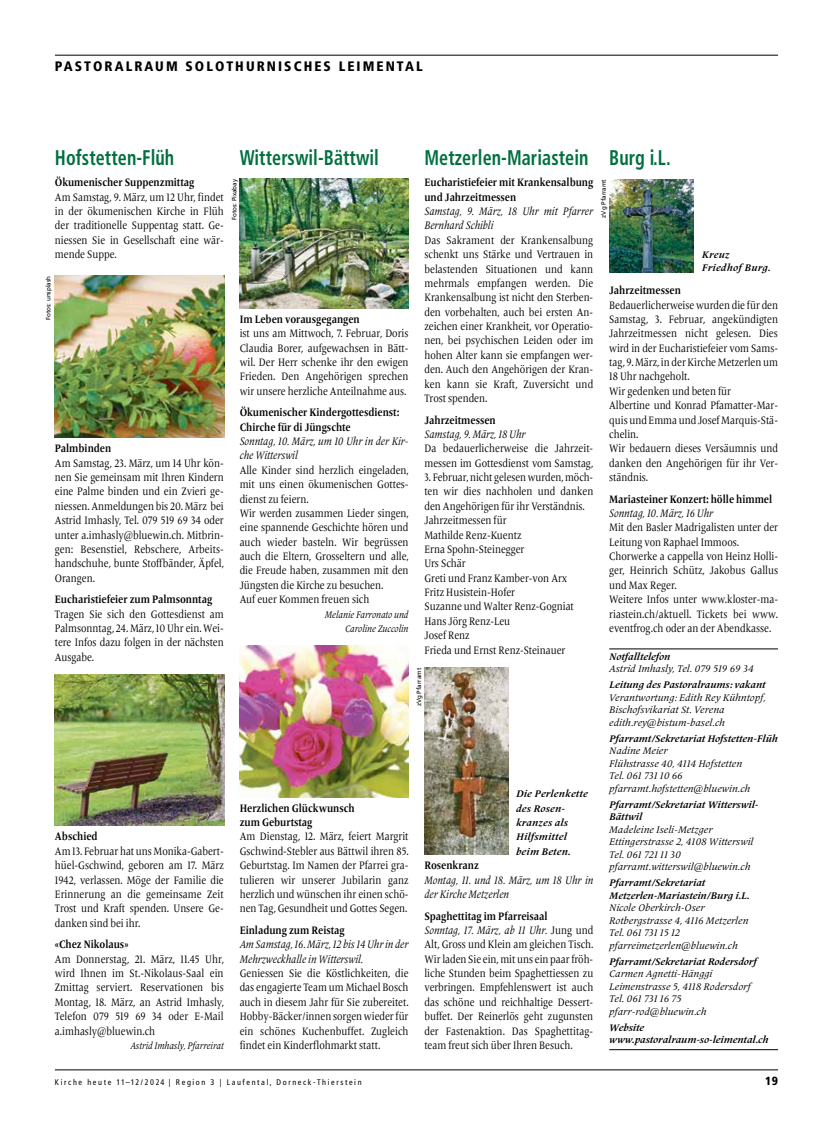
<style>
.page{position:relative;width:833px;height:1134px;background:#fff}
.page>*{position:absolute;margin:0;border:0;box-sizing:border-box;transform-origin:0 0}
.t1{font:700 condensed 21.25px "Frutiger LT Pro";letter-spacing:.005em;color:#006f41;scale:.85 1}
.t2{font:900 condensed 13.75px "Frutiger LT Pro";letter-spacing:.15em;color:#000}
.t3{font:900 condensed 11.88px "Frutiger LT Pro";color:#000}
.t4{font:11.25px/14.4px "Frutiger Serif LT Pro";color:#000;text-align:justify;scale:.85 1}
.t5{font:700 11.25px/14.4px "Frutiger Serif LT Pro";color:#000;scale:.85 1}
.t6{font:11.25px/14.4px "Frutiger Serif LT Pro";color:#000;scale:.84 1}
.t7{font:italic 11.25px/14.4px "Frutiger Serif LT Pro";color:#000;scale:.85 1}
.t8{font:italic 10px/12.5px "Frutiger Serif LT Pro";color:#000}
.t9{font:italic 700 10px/12.5px "Frutiger Serif LT Pro";color:#000}
.t10{font:italic 700 10px/14.4px "Frutiger Serif LT Pro";letter-spacing:.025em;color:#000}
.t11{font:italic 10px/14.4px "Frutiger Serif LT Pro";color:#000;text-align:right;scale:.85 1}
.t12{font:condensed 8.12px "Frutiger LT Pro";letter-spacing:.2em;color:#000}
.t13{font:6.25px "Frutiger LT Pro";color:#000}
.s1{font-weight:700}
.s2{font-style:italic}
</style>
<div class="page">
<hr style="left:55px;top:1070px;width:723px;height:1px;background:#000">
<hr style="left:55px;top:55px;width:723px;height:1px;background:#000">
<img style="left:240px;top:179px;width:169px;height:129px">
<img style="left:240px;top:646px;width:169px;height:151px">
<img style="left:55px;top:275px;width:169px;height:163px">
<img style="left:55px;top:674px;width:169px;height:152px">
<hr style="left:609px;top:649px;width:169px;height:1px;background:#000">
<hr style="left:609px;top:1049px;width:169px;height:1px;background:#000">
<img style="left:424px;top:667px;width:85px;height:188px">
<img style="left:609px;top:179px;width:84px;height:94px">
<p class="t2" style="left:55px;top:58px;width:369px">PASTORALRAUM SOLOTHURNISCHES LEIMENTAL</p>
<h1 class="t1" style="left:55px;top:145px;width:142px">Hofstetten-Flüh</h1>
<p class="t5" style="left:55px;top:175px;width:166px">Ökumenischer Suppenzmittag</p>
<p class="t4" style="left:55px;top:190px;width:200px">Am Samstag, 9. März, um 12 Uhr, findet in der ökumenischen Kirche in Flüh der traditionelle Suppentag statt. Ge&shy;niessen Sie in Gesellschaft eine wär&shy;mende Suppe.</p>
<h1 class="t1" style="left:240px;top:145px;width:165px">Witterswil-Bättwil</h1>
<h1 class="t1" style="left:424px;top:145px;width:194px">Metzerlen-Mariastein</h1>
<p class="t5" style="left:424px;top:175px;width:200px">Eucharistiefeier mit Krankensalbung und Jahrzeitmessen</p>
<p class="t7" style="left:424px;top:204px;width:200px">Samstag, 9. März, 18 Uhr mit Pfarrer<br>Bernhard Schibli</p>
<p class="t4" style="left:424px;top:233px;width:200px">Das Sakrament der Krankensalbung schenkt uns Stärke und Vertrauen in belastenden Situationen und kann mehrmals empfangen werden. Die Krankensalbung ist nicht den Sterben&shy;den vorbehalten, auch bei ersten An&shy;zeichen einer Krankheit, vor Operatio&shy;nen, bei psychischen Leiden oder im hohen Alter kann sie empfangen wer&shy;den. Auch den Angehörigen der Kran&shy;ken kann sie Kraft, Zuversicht und Trost spenden.</p>
<p class="t5" style="left:424px;top:413px;width:85px">Jahrzeitmessen</p>
<p class="t7" style="left:424px;top:427px;width:120px">Samstag, 9. März, 18 Uhr</p>
<p class="t4" style="left:424px;top:441px;width:200px">Da bedauerlicherweise die Jahrzeit&shy;messen im Gottesdienst vom Samstag,</p>
<p class="t6" style="left:424px;top:470px;width:202px">3. Februar, nicht gelesen wurden, möch&shy;ten wir dies nachholen und danken den Angehörigen für ihr Verständnis.<br>Jahrzeitmessen für<br>Mathilde Renz-Kuentz<br>Erna Spohn-Steinegger<br>Urs Schär<br>Greti und Franz Kamber-von Arx<br>Fritz Husistein-Hofer<br>Suzanne und Walter Renz-Gogniat<br>Hans Jörg Renz-Leu<br>Josef Renz<br>Frieda und Ernst Renz-Steinauer</p>
<h1 class="t1" style="left:609px;top:145px;width:74px">Burg i.L.</h1>
<p class="t13" style="left:230px;top:220px;width:43px;rotate:-90deg">Fotos: Pixabay</p>
<p class="t13" style="left:600px;top:218px;width:40px;rotate:-90deg">zVg Pfarramt</p>
<p class="t10" style="left:702px;top:248px;width:70px;line-height:12.5px">Kreuz<br>Friedhof Burg.</p>
<p class="t13" style="left:45px;top:320px;width:46px;rotate:-90deg">Fotos: unsplash</p>
<p class="t5" style="left:609px;top:283px;width:86px">Jahrzeitmessen</p>
<p class="t4" style="left:609px;top:298px;width:200px;text-align:left">Bedauerlicherweise wurden die für den<br>Samstag, 3. Februar, angekündigten<br>Jahrzeitmessen nicht gelesen. Dies wird in der Eucharistiefeier vom Sams&shy;tag, 9. März, in der Kirche Metzerlen um<br>18 Uhr nachgeholt.<br>Wir gedenken und beten für<br>Albertine und Konrad Pfamatter-Mar&shy;quis und Emma und Josef Marquis-Stä&shy;chelin.<br>Wir bedauern dieses Versäumnis und danken den Angehörigen für ihr Ver&shy;ständnis.</p>
<p class="t5" style="left:609px;top:492px;width:193px">Mariasteiner Konzert: hölle himmel</p>
<p class="t7" style="left:609px;top:506px;width:124px">Sonntag, 10. März, 16 Uhr</p>
<p class="t4" style="left:609px;top:520px;width:200px;text-align:left">Mit den Basler Madrigalisten unter der Leitung von Raphael Immoos.<br>Chorwerke a cappella von Heinz Holli&shy;ger, Heinrich Schütz, Jakobus Gallus und Max Reger.<br>Weitere Infos unter www.kloster-ma&shy;riastein.ch/aktuell. Tickets bei www. eventfrog.ch oder an der Abendkasse.</p>
<p class="t5" style="left:240px;top:312px;width:143px">Im Leben vorausgegangen</p>
<p class="t4" style="left:240px;top:326px;width:200px">ist uns am Mittwoch, 7. Februar, Doris Claudia Borer, aufgewachsen in Bätt&shy;wil. Der Herr schenke ihr den ewigen Frieden. Den Angehörigen sprechen wir unsere herzliche Anteilnahme aus.</p>
<p class="t5" style="left:240px;top:405px;width:190px">Ökumenischer Kindergottesdienst:<br>Chirche für di Jüngschte</p>
<p class="t7" style="left:240px;top:434px;width:200px">Sonntag, 10. März, um 10 Uhr in der Kir&shy;che Witterswil</p>
<p class="t4" style="left:240px;top:463px;width:200px;text-align:left">Alle Kinder sind herzlich eingeladen, mit uns einen ökumenischen Gottes&shy;dienst zu feiern.<br>Wir werden zusammen Lieder singen, eine spannende Geschichte hören und auch wieder basteln. Wir begrüssen auch die Eltern, Grosseltern und alle, die Freude haben, zusammen mit den Jüngsten die Kirche zu besuchen.<br>Auf euer Kommen freuen sich</p>
<p class="t11" style="left:325px;top:607px;width:100px">Melanie Farronato und<br>Caroline Zuccolin</p>
<p class="t5" style="left:55px;top:441px;width:68px">Palmbinden</p>
<p class="t4" style="left:55px;top:456px;width:200px">Am Samstag, 23. März, um 14 Uhr kön&shy;nen Sie gemeinsam mit Ihren Kindern eine Palme binden und ein Zvieri ge&shy;niessen. Anmeldungen bis 20. März bei Astrid Imhasly, Tel. 079 519 69 34 oder unter a.imhasly@bluewin.ch. Mitbrin&shy;gen: Besenstiel, Rebschere, Arbeits&shy;handschuhe, bunte Stoffbänder, Äpfel, Orangen.</p>
<p class="t5" style="left:55px;top:592px;width:187px">Eucharistiefeier zum Palmsonntag</p>
<p class="t4" style="left:55px;top:607px;width:200px">Tragen Sie sich den Gottesdienst am Palmsonntag, 24. März, 10 Uhr ein. Wei&shy;tere Infos dazu folgen in der nächsten Ausgabe.</p>
<p class="t9" style="left:609px;top:650px;width:63px">Notfalltelefon</p>
<p class="t8" style="left:609px;top:662px;width:146px">Astrid Imhasly, Tel. 079 519 69 34</p>
<p class="t9" style="left:609px;top:678px;width:158px">Leitung des Pastoralraums: vakant</p>
<p class="t8" style="left:609px;top:691px;width:158px">Verantwortung: Edith Rey Kühntopf,<br>Bischofsvikariat St. Verena edith.rey@bistum-basel.ch</p>
<p class="t9" style="left:609px;top:732px;width:170px">Pfarramt/Sekretariat Hofstetten-Flüh</p>
<p class="t8" style="left:609px;top:745px;width:143px">Nadine Meier<br>Flühstrasse 40, 4114 Hofstetten<br>Tel. 061 731 10 66 pfarramt.hofstetten@bluewin.ch</p>
<p class="t9" style="left:609px;top:798px;width:151px">Pfarramt/Sekretariat Witterswil-<br>Bättwil</p>
<p class="t8" style="left:609px;top:823px;width:146px">Madeleine Iseli-Metzger<br>Ettingerstrasse 2, 4108 Witterswil<br>Tel. 061 721 11 30 pfarramt.witterswil@bluewin.ch</p>
<p class="t9" style="left:609px;top:877px;width:142px">Pfarramt/Sekretariat<br>Metzerlen-Mariastein/Burg i.L.</p>
<p class="t8" style="left:609px;top:902px;width:141px">Nicole Oberkirch-Oser<br>Rotbergstrasse 4, 4116 Metzerlen<br>Tel. 061 731 15 12 pfarreimetzerlen@bluewin.ch</p>
<p class="t9" style="left:609px;top:955px;width:149px">Pfarramt/Sekretariat Rodersdorf</p>
<p class="t8" style="left:609px;top:968px;width:143px">Carmen Agnetti-Hänggi<br>Leimenstrasse 5, 4118 Rodersdorf<br>Tel. 061 731 16 75 pfarr-rod@bluewin.ch</p>
<p class="t9" style="left:609px;top:1021px;width:161px">Website www.pastoralraum-so-leimental.ch</p>
<p class="t13" style="left:415px;top:706px;width:40px;rotate:-90deg">zVg Pfarramt</p>
<p class="t10" style="left:516px;top:787px;width:73px">Die Perlenkette des Rosen&shy;kranzes als<br>Hilfsmittel beim Beten.</p>
<p class="t5" style="left:240px;top:801px;width:137px">Herzlichen Glückwunsch zum Geburtstag</p>
<p class="t4" style="left:240px;top:830px;width:200px">Am Dienstag, 12. März, feiert Margrit Gschwind-Stebler aus Bättwil ihren 85.<br>Geburtstag. Im Namen der Pfarrei gra&shy;tulieren wir unserer Jubilarin ganz herzlich und wünschen ihr einen schö&shy;nen Tag, Gesundheit und Gottes Segen.</p>
<p class="t5" style="left:240px;top:923px;width:125px">Einladung zum Reistag</p>
<p class="t7" style="left:240px;top:937px;width:200px">Am Samstag, 16. März, 12 bis 14 Uhr in der<br>Mehrzweckhalle in Witterswil.</p>
<p class="t4" style="left:240px;top:966px;width:200px">Geniessen Sie die Köstlichkeiten, die das engagierte Team um Michael Bosch auch in diesem Jahr für Sie zubereitet.<br>Hobby-Bäcker/innen sorgen wieder für ein schönes Kuchenbuffet. Zugleich findet ein Kinderflohmarkt statt.</p>
<p class="t5" style="left:55px;top:829px;width:52px">Abschied</p>
<p class="t4" style="left:55px;top:844px;width:200px">Am 13. Februar hat uns Monika-Gabert&shy;hüel-Gschwind, geboren am 17. März 1942, verlassen. Möge der Familie die Erinnerung an die gemeinsame Zeit Trost und Kraft spenden. Unsere Ge&shy;danken sind bei ihr.</p>
<p class="t5" style="left:55px;top:937px;width:88px">«Chez Nikolaus»</p>
<p class="t4" style="left:55px;top:952px;width:200px">Am Donnerstag, 21. März, 11.45 Uhr, wird Ihnen im St.-Nikolaus-Saal ein Zmittag serviert. Reservationen bis Montag, 18. März, an Astrid Imhasly, Telefon 079 519 69 34 oder E-Mail a.imhasly@bluewin.ch</p>
<p class="t11" style="left:130px;top:1038px;width:111px">Astrid Imhasly, Pfarreirat</p>
<p class="t5" style="left:424px;top:858px;width:66px">Rosenkranz</p>
<p class="t7" style="left:424px;top:872px;width:200px">Montag, 11. und 18. März, um 18 Uhr in der Kirche Metzerlen</p>
<p class="t4" style="left:424px;top:909px;width:200px;text-align:left"><span class="s1">Spaghettitag im Pfarreisaal<br></span><span class="s2">Sonntag, 17. März, ab 11 Uhr.</span> Jung und Alt, Gross und Klein am gleichen Tisch.<br>Wir laden Sie ein, mit uns ein paar fröh&shy;liche Stunden beim Spaghettiessen zu verbringen. Empfehlenswert ist auch das schöne und reichhaltige Dessert&shy;buffet. Der Reinerlös geht zugunsten der Fastenaktion. Das Spaghettitag&shy;team freut sich über Ihren Besuch.</p>
<p class="t12" style="left:55px;top:1077px;width:308px">Kirche heute 11–12/2024 | Region 3 | Laufental, Dorneck-Thierstein</p>
<p class="t3" style="left:765px;top:1074px;width:14px">19</p>
</div>
